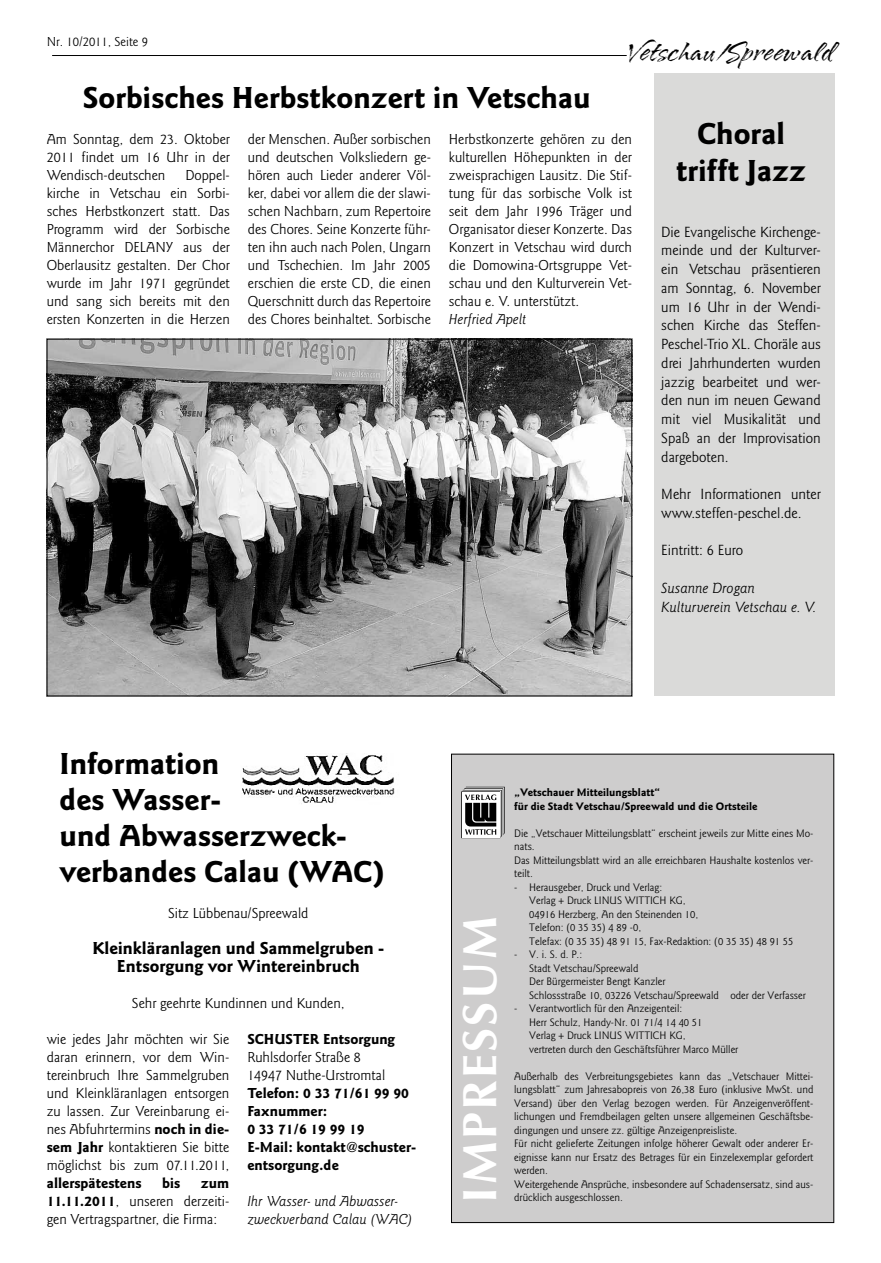
<style>
.page{position:relative;width:881px;height:1263px;background:#fff}
.page>*{position:absolute;margin:0;border:0;box-sizing:border-box;transform-origin:0 0}
.t1{font:700 48px "Optima LT";letter-spacing:.05em;color:#fff}
.t2{font:700 31.5px/36px "Goudy Sans";color:#000;text-align:center}
.t3{font:31.5px "Arid ITC";color:#000}
.t4{font:700 18px/18px "Goudy Sans";color:#000;text-align:center}
.t5{font:15.3px/18.8px "Goudy Sans";color:#000;text-align:justify}
.t6{font:italic 15.3px/18.8px "Goudy Sans";color:#000}
.t7{font:15px/18px "Goudy Sans";color:#000;text-align:justify}
.t8{font:700 15px/18px "Goudy Sans";color:#000}
.t9{font:italic 15px/18px "Goudy Sans";color:#000}
.t10{font:13.5px "Goudy Sans";color:#000}
.t11{font:11.25px/13.5px "Goudy Sans";color:#000}
.t12{font:700 11.25px/13.5px "Goudy Sans";color:#000}
.s1{font-weight:700}
</style>
<div class="page">
<hr style="left:52px;top:55px;width:574px;height:1px;background:#000">
<div style="left:653px;top:73px;width:180px;height:623px;background:#dadad9"></div>
<img style="left:242px;top:753px;width:153px;height:51px">
<div style="left:451px;top:754px;width:382px;height:468px;background:#cecdcd"></div>
<svg style="left:461px;top:787px;width:43px;height:51px;background:#8d8d8d"></svg>
<img style="left:49px;top:341px;width:580px;height:353px">
<p class="t10" style="left:47px;top:34px;width:103px">Nr. 10/2011, Seite 9</p>
<h2 class="t3" style="left:628px;top:35px;width:207px">Vetschau/Spreewald</h2>
<h2 class="t2" style="left:83px;top:80px;width:509px">Sorbisches Herbstkonzert in Vetschau</h2>
<p class="t7" style="left:47px;top:131px;width:184px">Am Sonntag, dem 23. Oktober 2011 findet um 16 Uhr in der Wendisch-deutschen</p>
<h2 class="t2" style="left:676px;top:116px;width:131px;line-height:36.8px">Choral trifft Jazz</h2>
<p class="t5" style="left:661px;top:222px;width:161px">Die Evangelische Kirchenge&shy;meinde und der Kulturver&shy;ein Vetschau präsentieren am Sonntag, 6. November um 16 Uhr in der Wendi&shy;schen Kirche das Steffen-Peschel-Trio XL. Choräle aus drei Jahrhunderten wurden jazzig bearbeitet und wer&shy;den nun im neuen Gewand mit viel Musikalität und Spaß an der Improvisation dargeboten.</p>
<p class="t5" style="left:661px;top:485px;width:161px">Mehr Informationen unter www.steffen-peschel.de.</p>
<p class="t5" style="left:661px;top:541px;width:83px">Eintritt: 6 Euro</p>
<p class="t6" style="left:661px;top:579px;width:156px">Susanne Drogan<br>Kulturverein Vetschau e. V.</p>
<p class="t7" style="left:248px;top:131px;width:184px">der Menschen. Außer sorbischen und deutschen Volksliedern ge&shy;hören auch Lieder anderer Völ&shy;ker, dabei vor allem die der slawi&shy;schen Nachbarn, zum Repertoire des Chores. Seine Konzerte führ&shy;ten ihn auch nach Polen, Ungarn und Tschechien. Im Jahr 2005 erschien die erste CD, die einen Querschnitt durch das Repertoire des Chores beinhaltet. Sorbische</p>
<p class="t7" style="left:449px;top:131px;width:184px">Herbstkonzerte gehören zu den kulturellen Höhepunkten in der zweisprachigen Lausitz. Die Stif&shy;tung für das sorbische Volk ist seit dem Jahr 1996 Träger und Organisator dieser Konzerte. Das Konzert in Vetschau wird durch die Domowina-Ortsgruppe Vet&shy;schau und den Kulturverein Vet&shy;schau e. V. unterstützt.</p>
<p class="t7" style="left:47px;top:167px;width:184px;text-indent:138px">Doppel&shy;kirche in Vetschau ein Sorbi&shy;sches Herbstkonzert statt. Das Programm wird der Sorbische Männerchor DELANY aus der Oberlausitz gestalten. Der Chor wurde im Jahr 1971 gegründet und sang sich bereits mit den ersten Konzerten in die Herzen</p>
<p class="t9" style="left:449px;top:311px;width:79px">Herfried Apelt</p>
<h2 class="t2" style="left:60px;top:746px;width:326px;text-align:left">Information<br>des Wasser-<br>und Abwasserzweck&shy;verbandes Calau (WAC)</h2>
<p class="t7" style="left:168px;top:905px;width:142px">Sitz Lübbenau/Spreewald</p>
<p class="t4" style="left:92px;top:940px;width:293px">Kleinkläranlagen und Sammelgruben -<br>Entsorgung vor Wintereinbruch</p>
<p class="t7" style="left:132px;top:995px;width:214px">Sehr geehrte Kundinnen und Kunden,</p>
<p class="t7" style="left:47px;top:1031px;width:184px">wie jedes Jahr möchten wir Sie daran erinnern, vor dem Win&shy;tereinbruch Ihre Sammelgruben und Kleinkläranlagen entsorgen zu lassen. Zur Vereinbarung ei&shy;nes Abfuhrtermins <span class="s1">noch in die&shy;sem Jahr</span> kontaktieren Sie bitte möglichst bis zum 07.11.2011,</p>
<p class="t8" style="left:47px;top:1175px;width:96px">allerspätestens</p>
<p class="t8" style="left:162px;top:1175px;width:20px">bis</p>
<p class="t8" style="left:247px;top:1031px;width:149px">SCHUSTER Entsorgung</p>
<p class="t7" style="left:247px;top:1049px;width:139px">Ruhlsdorfer Straße 8<br>14947 Nuthe-Urstromtal</p>
<p class="t8" style="left:247px;top:1085px;width:170px">Telefon: 0 33 71/61 99 90<br>Faxnummer:<br>0 33 71/6 19 99 19<br>E-Mail: kontakt@schuster&shy;entsorgung.de</p>
<p class="t9" style="left:247px;top:1193px;width:166px">Ihr Wasser- und Abwasser&shy;zweckverband Calau (WAC)</p>
<p class="t7" style="left:47px;top:1175px;width:184px;text-indent:154px"><span class="s1">zum 11.11.2011</span>, unseren derzeiti&shy;gen Vertragspartner, die Firma:</p>
<h1 class="t1" style="left:452px;top:1202px;width:287px;rotate:-90deg">IMPRESSUM</h1>
<p class="t12" style="left:514px;top:786px;width:245px">„Vetschauer Mitteilungsblatt“<br>für die Stadt Vetschau/Spreewald und die Ortsteile</p>
<p class="t11" style="left:514px;top:826px;width:300px">Die „Vetschauer Mitteilungsblatt“ erscheint jeweils zur Mitte eines Mo&shy;nats.<br>Das Mitteilungsblatt wird an alle erreichbaren Haushalte kostenlos ver&shy;teilt.</p>
<p class="t11" style="left:529px;top:880px;width:265px;text-indent:-15px">- Herausgeber, Druck und Verlag:<br>Verlag + Druck LINUS WITTICH KG,<br>04916 Herzberg, An den Steinenden 10,<br>Telefon: (0 35 35) 4 89 -0,<br>Telefax: (0 35 35) 48 91 15, Fax-Redaktion: (0 35 35) 48 91 55</p>
<p class="t11" style="left:529px;top:948px;width:278px;text-indent:-15px">- V. i. S. d. P.:<br>Stadt Vetschau/Spreewald<br>Der Bürgermeister Bengt Kanzler<br>Schlossstraße 10, 03226 Vetschau/Spreewald oder der Verfasser</p>
<p class="t11" style="left:529px;top:1002px;width:210px;text-indent:-15px">- Verantwortlich für den Anzeigenteil:<br>Herr Schulz, Handy-Nr. 01 71/4 14 40 51<br>Verlag + Druck LINUS WITTICH KG,<br>vertreten durch den Geschäftsführer Marco Müller</p>
<p class="t11" style="left:514px;top:1069px;width:300px">Außerhalb des Verbreitungsgebietes kann das „Vetschauer Mittei&shy;lungsblatt“ zum Jahresabopreis von 26,38 Euro (inklusive MwSt. und Versand) über den Verlag bezogen werden. Für Anzeigenveröffent&shy;lichungen und Fremdbeilagen gelten unsere allgemeinen Geschäftsbe&shy;dingungen und unsere zz. gültige Anzeigenpreisliste.<br>Für nicht gelieferte Zeitungen infolge höherer Gewalt oder anderer Er&shy;eignisse kann nur Ersatz des Betrages für ein Einzelexemplar gefordert werden.<br>Weitergehende Ansprüche, insbesondere auf Schadensersatz, sind aus-</p>
<p class="t11" style="left:514px;top:1191px;width:110px">drücklich ausgeschlossen.</p>
</div>
